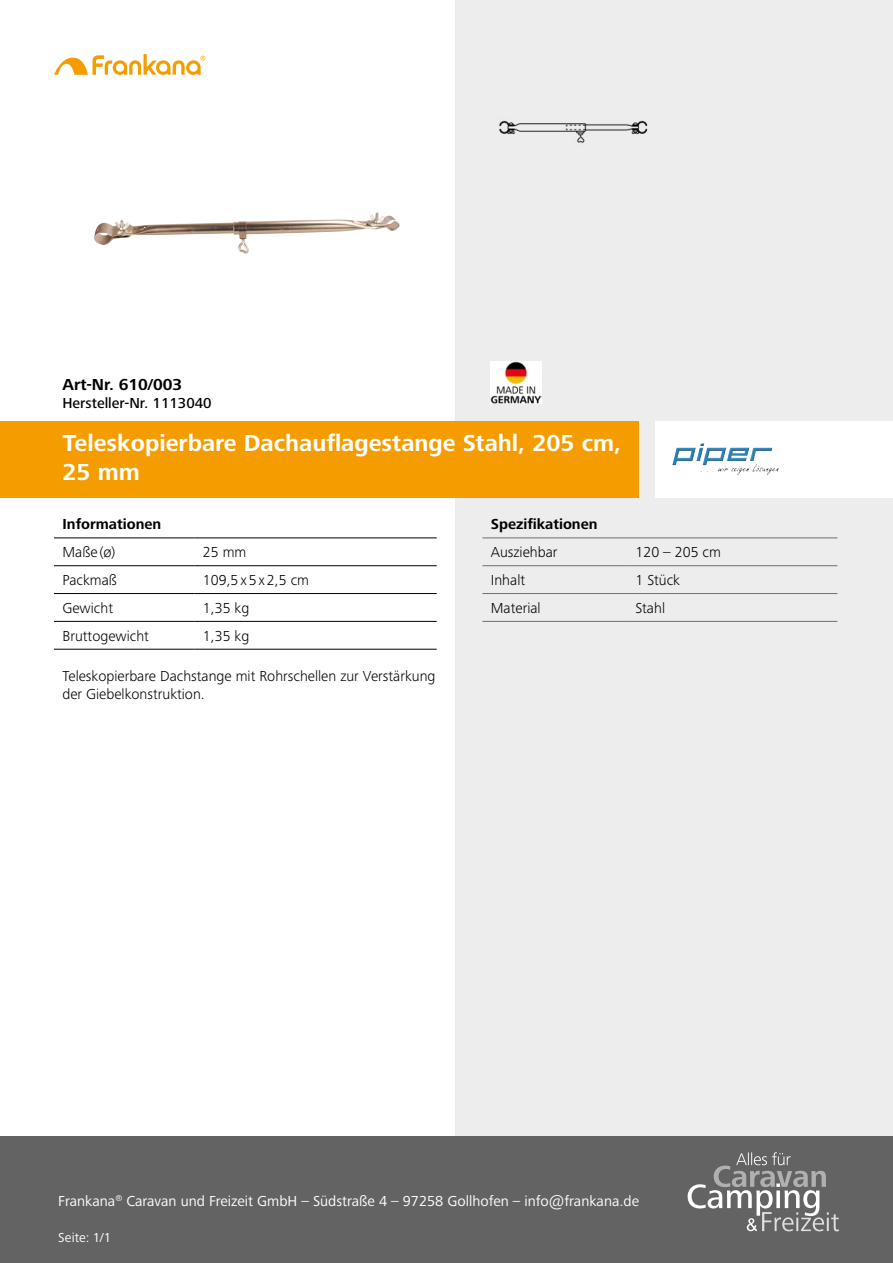
<style>
.page{position:relative;width:893px;height:1263px;background:#fff}
.page>*{position:absolute;margin:0;border:0;box-sizing:border-box;transform-origin:0 0}
.t1{font:700 24px/28.8px "Frutiger Next Pro";color:#fff}
.t2{font:700 16.5px "Frutiger Next Pro";color:#000}
.t3{font:300 15px/18px "Frutiger Next Pro";color:#000}
.t4{font:15px "Frutiger Next Pro";color:#fff}
.t5{font:700 15px "Frutiger Next Pro";color:#000}
.t6{font:500 15px "Frutiger Next Pro";color:#000}
.t7{font:300 15px "Frutiger Next Pro";letter-spacing:.125em;color:#000}
.t8{font:13.5px "Frutiger Next Pro";letter-spacing:.01em;color:#fff}
</style>
<div class="page">
<div style="left:455px;top:0;width:438px;height:1263px;background:#ededed"></div>
<hr style="left:482px;top:538px;width:145px;height:1px;background:#706f6f">
<hr style="left:627px;top:538px;width:210px;height:1px;background:#706f6f">
<hr style="left:482px;top:565px;width:145px;height:1px;background:#706f6f">
<hr style="left:627px;top:565px;width:210px;height:1px;background:#706f6f">
<hr style="left:482px;top:593px;width:145px;height:1px;background:#706f6f">
<hr style="left:627px;top:593px;width:210px;height:1px;background:#706f6f">
<hr style="left:482px;top:621px;width:145px;height:1px;background:#706f6f">
<hr style="left:627px;top:621px;width:210px;height:1px;background:#706f6f">
<hr style="left:54px;top:565px;width:140px;height:1px;background:#000">
<hr style="left:194px;top:565px;width:243px;height:1px;background:#000">
<hr style="left:54px;top:593px;width:140px;height:1px;background:#000">
<hr style="left:194px;top:593px;width:243px;height:1px;background:#000">
<hr style="left:54px;top:621px;width:140px;height:1px;background:#000">
<hr style="left:194px;top:621px;width:243px;height:1px;background:#000">
<hr style="left:54px;top:649px;width:140px;height:1px;background:#000">
<hr style="left:194px;top:649px;width:243px;height:1px;background:#000">
<hr style="left:54px;top:538px;width:140px;height:1px;background:#000">
<hr style="left:194px;top:538px;width:243px;height:1px;background:#000">
<svg style="left:54px;top:54px;width:151px;height:21px"></svg>
<img style="left:94px;top:212px;width:306px;height:42px">
<div style="left:0;top:421px;width:638px;height:76px;background:#f59c00"></div>
<div style="left:655px;top:421px;width:238px;height:76px;background:#fff"></div>
<img style="left:672px;top:443px;width:100px;height:32px">
<img style="left:499px;top:120px;width:149px;height:23px">
<img style="left:491px;top:362px;width:51px;height:41px">
<div style="left:0;top:1136px;width:893px;height:127px;background:#646363"></div>
<svg style="left:688px;top:1152px;width:151px;height:79px"></svg>
<p class="t2" style="left:63px;top:375px;width:121px">Art-Nr. 610/003</p>
<p class="t6" style="left:63px;top:394px;width:151px">Hersteller-Nr. 1113040</p>
<h1 class="t1" style="left:63px;top:429px;width:560px">Teleskopierbare Dachauflagestange Stahl, 205 cm,<br>25 mm</h1>
<p class="t5" style="left:63px;top:516px;width:100px">Informationen</p>
<p class="t3" style="left:63px;top:543px;width:54px">Maße (ø)</p>
<p class="t3" style="left:203px;top:543px;width:45px">25 mm</p>
<p class="t3" style="left:63px;top:571px;width:56px">Packmaß</p>
<p class="t7" style="left:203px;top:571px;width:108px">109,5x5x2,5 cm</p>
<p class="t3" style="left:63px;top:599px;width:52px">Gewicht</p>
<p class="t3" style="left:203px;top:599px;width:48px">1,35 kg</p>
<p class="t3" style="left:63px;top:627px;width:88px">Bruttogewicht</p>
<p class="t3" style="left:203px;top:627px;width:48px">1,35 kg</p>
<p class="t3" style="left:63px;top:667px;width:375px">Teleskopierbare Dachstange mit Rohrschellen zur Verstärkung der Giebelkonstruktion.</p>
<p class="t5" style="left:491px;top:516px;width:108px">Spezifikationen</p>
<p class="t3" style="left:491px;top:543px;width:68px">Ausziehbar</p>
<p class="t3" style="left:635px;top:543px;width:87px">120 – 205 cm</p>
<p class="t3" style="left:491px;top:571px;width:36px">Inhalt</p>
<p class="t3" style="left:635px;top:571px;width:46px">1 Stück</p>
<p class="t3" style="left:491px;top:599px;width:51px">Material</p>
<p class="t3" style="left:635px;top:599px;width:31px">Stahl</p>
<p class="t4" style="left:58px;top:1192px;width:582px">Frankana<sup>®</sup> Caravan und Freizeit GmbH – Südstraße 4 – 97258 Gollhofen – info@frankana.de</p>
<p class="t8" style="left:58px;top:1230px;width:54px">Seite: 1/1</p>
</div>
